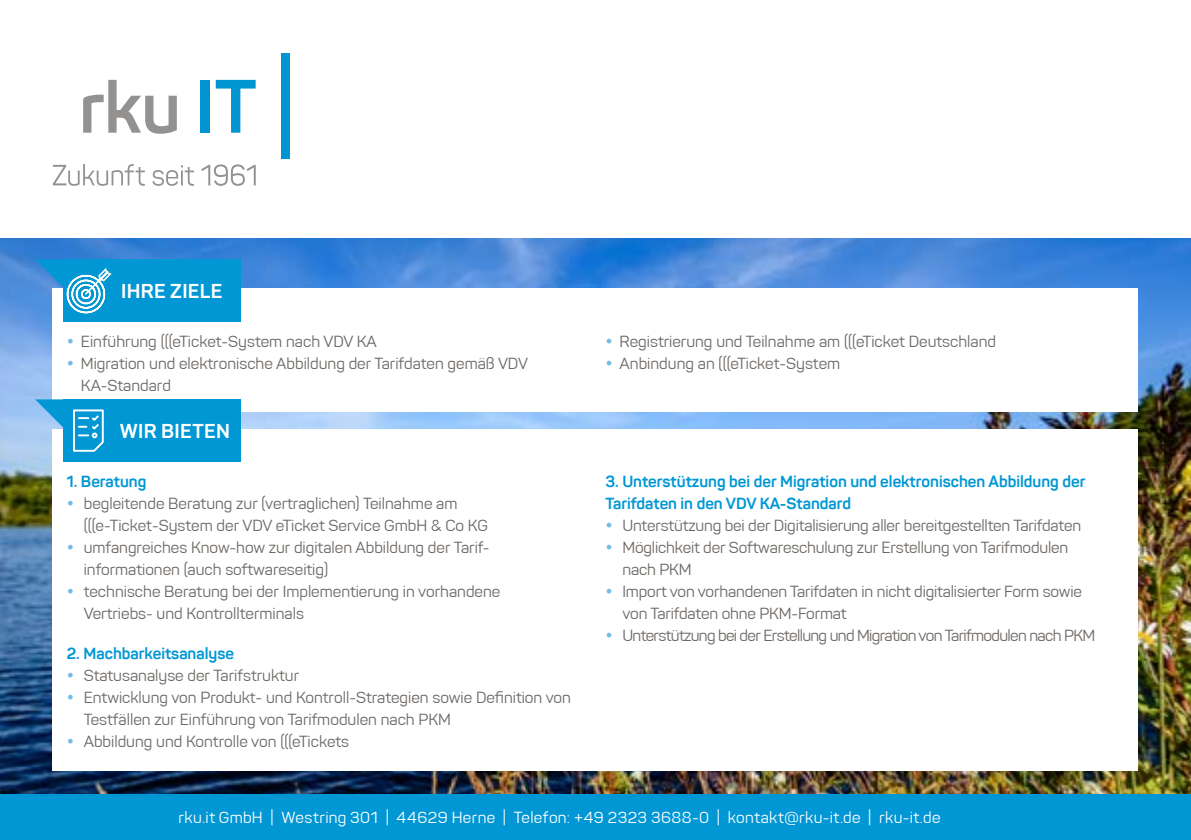
<style>
.page{position:relative;width:1191px;height:840px;background:#fff}
.page>*{position:absolute;margin:0;border:0;box-sizing:border-box;transform-origin:0 0}
.t1{font:700 20px "Sahar";letter-spacing:.015em;color:#fff}
.t2{font:16px/22px "Sahar";color:#6b6764}
.t3{font:700 16px/22px "Sahar";color:#0097d4}
.t4{font:16px "Sahar";letter-spacing:.03em;color:#fff}
</style>
<div class="page">
<img style="left:0;top:238px;width:1191px;height:556px">
<div style="left:53px;top:287px;width:1085px;height:124px;background:#fff"></div>
<div style="left:53px;top:428px;width:1085px;height:342px;background:#fff"></div>
<div style="left:0;top:794px;width:1191px;height:45px;background:#0097d4"></div>
<div style="left:63px;top:259px;width:177px;height:62px;background:#0097d4"></div>
<svg style="left:35px;top:259px;width:77px;height:54px"></svg>
<svg style="left:53px;top:164px;width:92px;height:22px"></svg>
<svg style="left:152px;top:165px;width:42px;height:21px"></svg>
<svg style="left:201px;top:164px;width:55px;height:22px"></svg>
<div style="left:281px;top:53px;width:9px;height:106px;background:#0095d1"></div>
<svg style="left:83px;top:80px;width:94px;height:54px"></svg>
<div style="left:200px;top:80px;width:10px;height:53px;background:#0095d1"></div>
<svg style="left:216px;top:80px;width:40px;height:53px"></svg>
<div style="left:63px;top:399px;width:177px;height:62px;background:#0097d4"></div>
<svg style="left:35px;top:399px;width:69px;height:53px"></svg>
<p class="t1" style="left:121px;top:278px;width:103px">IHRE ZIELE</p>
<p class="t2" style="left:81px;top:330px;width:448px">Einführung (((eTicket-System nach VDV KA<br>Migration und elektronische Abbildung der Tarifdaten gemäß VDV<br>KA-Standard</p>
<p class="t2" style="left:619px;top:330px;width:378px">Registrierung und Teilnahme am (((eTicket Deutschland<br>Anbindung an (((eTicket-System</p>
<p class="t1" style="left:120px;top:418px;width:112px">WIR BIETEN</p>
<p class="t3" style="left:67px;top:470px;width:81px">1. Beratung</p>
<p class="t2" style="left:84px;top:492px;width:418px">begleitende Beratung zur (vertraglichen) Teilnahme am (((e-Ticket-System der VDV eTicket Service GmbH &amp; Co KG umfangreiches Know-how zur digitalen Abbildung der Tarif&shy;informationen (auch softwareseitig)<br>technische Beratung bei der Implementierung in vorhandene Vertriebs- und Kontrollterminals</p>
<p class="t3" style="left:67px;top:641px;width:169px">2. Machbarkeitsanalyse</p>
<p class="t2" style="left:84px;top:663px;width:489px">Statusanalyse der Tarifstruktur<br>Entwicklung von Produkt- und Kontroll-Strategien sowie Definition von Testfällen zur Einführung von Tarifmodulen nach PKM<br>Abbildung und Kontrolle von (((eTickets</p>
<p class="t3" style="left:605px;top:470px;width:481px">3. Unterstützung bei der Migration und elektronischen Abbildung der<br>Tarifdaten in den VDV KA-Standard</p>
<p class="t2" style="left:622px;top:514px;width:474px">Unterstützung bei der Digitalisierung aller bereitgestellten Tarifdaten Möglichkeit der Softwareschulung zur Erstellung von Tarifmodulen nach PKM<br>Import von vorhandenen Tarifdaten in nicht digitalisierter Form sowie von Tarifdaten ohne PKM-Format<br>Unterstützung bei der Erstellung und Migration von Tarifmodulen nach PKM</p>
<p class="t4" style="left:179px;top:807px;width:763px">rku.it GmbH | Westring 301 | 44629 Herne | Telefon: +49 2323 3688-0 | kontakt@rku-it.de | rku-it.de</p>
</div>
